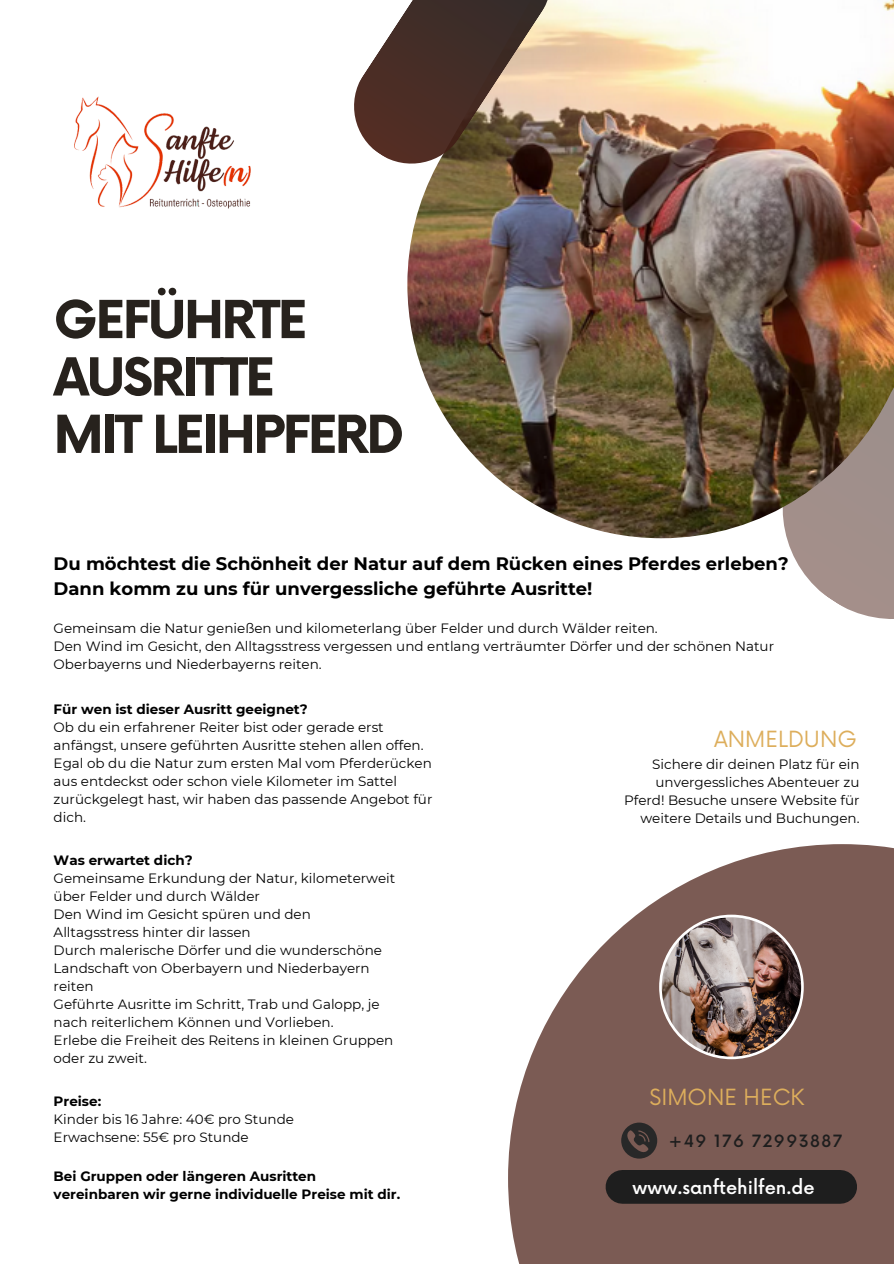
<style>
.page{position:relative;width:894px;height:1264px;background:#fff}
.page>*{position:absolute;margin:0;border:0;box-sizing:border-box;transform-origin:0 0}
.t1{font:700 51px/57.3px "Now";letter-spacing:-.05em;color:#27221d}
.t2{font:21.75px "Now";color:#ddae5c}
.t3{font:700 18px/24.8px "Montserrat";color:#000}
.t4{font:500 18px "Now";color:#fff}
.t5{font:500 16.5px "Now";letter-spacing:.085em;color:#1e1e1e}
.t6{font:13.5px/18px "Montserrat";color:#000}
.t7{font:700 13.5px/18px "Montserrat";color:#000}
</style>
<div class="page">
<svg style="left:787px;top:538px;width:106px;height:81px;fill:#a48f8a"></svg>
<img style="left:407px;top:0;width:486px;height:538px">
<svg style="left:354px;top:0;width:218px;height:186px"></svg>
<svg style="left:508px;top:844px;width:385px;height:419px;fill:#7b5b54"></svg>
<div style="left:622px;top:1169px;width:218px;height:34px;background:#1e1e1e"></div>
<img style="left:74px;top:96px;width:176px;height:113px">
<svg style="left:621px;top:1122px;width:36px;height:36px"></svg>
<img style="left:659px;top:914px;width:144px;height:145px">
<p class="t1" style="left:54px;top:294px;width:352px">GEFÜHRTE<br>AUSRITTE<br>MIT LEIHPFERD</p>
<p class="t3" style="left:54px;top:551px;width:736px">Du möchtest die Schönheit der Natur auf dem Rücken eines Pferdes erleben?<br>Dann komm zu uns für unvergessliche geführte Ausritte!</p>
<p class="t6" style="left:54px;top:619px;width:605px">Gemeinsam die Natur genießen und kilometerlang über Felder und durch Wälder reiten.</p>
<p class="t6" style="left:54px;top:637px;width:721px">Den Wind im Gesicht, den Alltagsstress vergessen und entlang verträumter Dörfer und der schönen Natur<br>Oberbayerns und Niederbayerns reiten.</p>
<h2 class="t7" style="left:54px;top:699px;width:255px">Für wen ist dieser Ausritt geeignet?</h2>
<p class="t6" style="left:54px;top:717px;width:380px">Ob du ein erfahrener Reiter bist oder gerade erst anfängst, unsere geführten Ausritte stehen allen offen.<br>Egal ob du die Natur zum ersten Mal vom Pferderücken aus entdeckst oder schon viele Kilometer im Sattel zurückgelegt hast, wir haben das passende Angebot für dich.</p>
<p class="t7" style="left:54px;top:851px;width:140px">Was erwartet dich?</p>
<p class="t6" style="left:54px;top:869px;width:343px">Gemeinsame Erkundung der Natur, kilometerweit über Felder und durch Wälder</p>
<p class="t6" style="left:54px;top:905px;width:258px">Den Wind im Gesicht spüren und den<br>Alltagsstress hinter dir lassen</p>
<p class="t6" style="left:54px;top:941px;width:330px">Durch malerische Dörfer und die wunderschöne<br>Landschaft von Oberbayern und Niederbayern reiten</p>
<p class="t6" style="left:54px;top:995px;width:327px">Geführte Ausritte im Schritt, Trab und Galopp, je nach reiterlichem Können und Vorlieben.</p>
<p class="t6" style="left:54px;top:1031px;width:341px">Erlebe die Freiheit des Reitens in kleinen Gruppen oder zu zweit.</p>
<p class="t7" style="left:54px;top:1092px;width:49px">Preise:</p>
<p class="t6" style="left:54px;top:1110px;width:242px">Kinder bis 16 Jahre: 40€ pro Stunde</p>
<p class="t6" style="left:54px;top:1128px;width:196px">Erwachsene: 55€ pro Stunde</p>
<h5 class="t7" style="left:54px;top:1167px;width:348px">Bei Gruppen oder längeren Ausritten vereinbaren wir gerne individuelle Preise mit dir.</h5>
<p class="t2" style="left:714px;top:726px;width:144px">ANMELDUNG</p>
<h2 class="t6" style="left:624px;top:755px;width:237px;text-align:right">Sichere dir deinen Platz für ein unvergessliches Abenteuer zu<br>Pferd! Besuche unsere Website für weitere Details und Buchungen.</h2>
<h1 class="t2" style="left:649px;top:1084px;width:156px">SIMONE HECK</h1>
<h4 class="t5" style="left:668px;top:1132px;width:175px">+49 176 72993887</h4>
<p class="t4" style="left:632px;top:1178px;width:184px">www.sanftehilfen.de</p>
</div>
